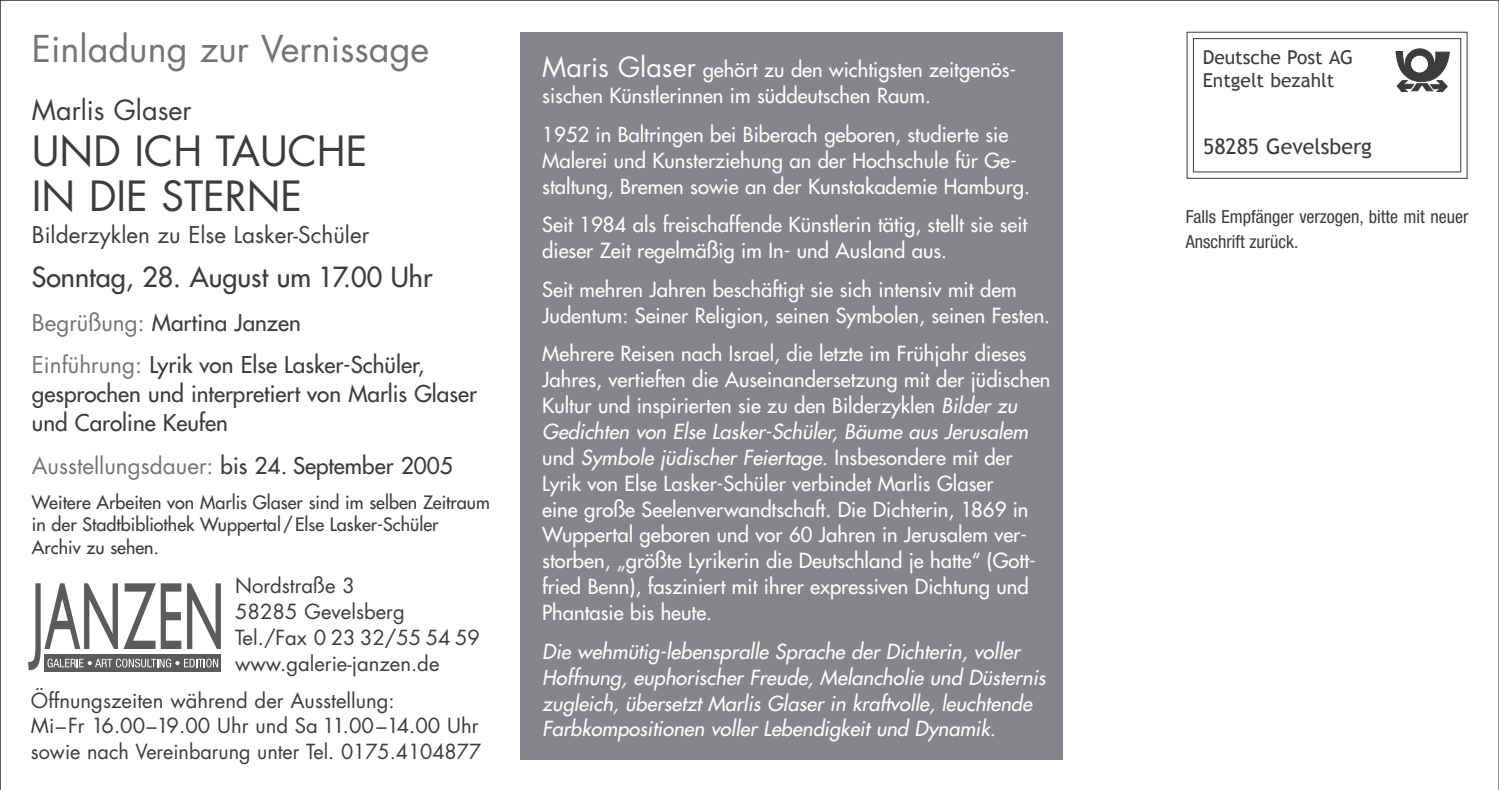
<style>
.page{position:relative;width:1499px;height:790px;background:#fff}
.page>*{position:absolute;margin:0;border:0;box-sizing:border-box;transform-origin:0 0}
.t1{font:40.5px/45.2px "Futura";color:#3d3b3e}
.t2{font:36px "Futura";color:#737378}
.t3{font:27px "Futura";color:#3d3b3e}
.t4{font:27px "Futura";color:#3d3b3e}
.t5{font:22.5px/42.1px "Futura";color:#3d3b3e}
.t6{font:22.5px "Futura";color:#3d3b3e}
.t7{font:21.38px "Trebuchet MS";color:#3d3b3e}
.t8{font:20.25px/25.9px "Futura";color:#fff}
.t9{font:italic 20.25px/25.9px "Futura";color:#fff}
.t10{font:20.25px/25.9px "Futura";color:#3d3b3e}
.t11{font:19.12px/22.9px "Trebuchet MS";color:#3d3b3e}
.t12{font:18px/22.5px "Futura";color:#3d3b3e}
.t13{font:condensed 18px/24.8px "Helvetica Neue";color:#3d3b3e}
.s1{color:#737378}
.s2{font-size:27px}
.s3{font-style:italic}
</style>
<div class="page">
<div style="left:520px;top:32px;width:542px;height:727px;background:#85868a"></div>
<svg style="left:1186px;top:32px;width:281px;height:147px"></svg>
<div style="left:45px;top:654px;width:176px;height:18px;background:#5b5b5e"></div>
<svg style="left:28px;top:583px;width:193px;height:88px"></svg>
<h2 class="t2" style="left:32px;top:32px;width:399px">Einladung zur Vernissage</h2>
<h3 class="t4" style="left:32px;top:98px;width:161px">Marlis Glaser</h3>
<h1 class="t1" style="left:32px;top:131px;width:337px">UND ICH TAUCHE<br>IN DIE STERNE</h1>
<p class="t6" style="left:32px;top:224px;width:339px">Bilderzyklen zu Else Lasker-Schüler</p>
<h3 class="t3" style="left:32px;top:264px;width:402px">Sonntag, 28. August um 17.00 Uhr</h3>
<p class="t5" style="left:32px;top:303px;width:394px"><span class="s1">Begrüßung:</span> Martina Janzen<br><span class="s1">Einführung:</span> Lyrik von Else Lasker-Schüler,</p>
<p class="t5" style="left:32px;top:381px;width:446px;line-height:29.2px">gesprochen und interpretiert von Marlis Glaser und Caroline Keufen</p>
<p class="t5" style="left:32px;top:446px;width:422px"><span class="s1">Ausstellungsdauer:</span> bis 24. September 2005</p>
<p class="t12" style="left:32px;top:492px;width:459px">Weitere Arbeiten von Marlis Glaser sind im selben Zeitraum in der Stadtbibliothek Wuppertal/Else Lasker-Schüler<br>Archiv zu sehen.</p>
<p class="t10" style="left:235px;top:575px;width:246px">Nordstraße 3<br>58285 Gevelsberg<br>Tel./Fax 0 23 32/55 54 59 www.galerie-janzen.de</p>
<p class="t10" style="left:31px;top:689px;width:452px">Öffnungszeiten während der Ausstellung:<br>Mi–Fr 16.00–19.00 Uhr und Sa 11.00–14.00 Uhr sowie nach Vereinbarung unter Tel. 0175.4104877</p>
<p class="t8" style="left:542px;top:58px;width:475px"><span class="s2">Maris Glaser</span> gehört zu den wichtigsten zeitgenös&shy;sischen Künstlerinnen im süddeutschen Raum.</p>
<p class="t8" style="left:542px;top:123px;width:489px">1952 in Baltringen bei Biberach geboren, studierte sie<br>Malerei und Kunsterziehung an der Hochschule für Ge&shy;staltung, Bremen sowie an der Kunstakademie Hamburg.</p>
<p class="t8" style="left:542px;top:213px;width:486px">Seit 1984 als freischaffende Künstlerin tätig, stellt sie seit dieser Zeit regelmäßig im In- und Ausland aus.</p>
<p class="t8" style="left:542px;top:278px;width:509px">Seit mehren Jahren beschäftigt sie sich intensiv mit dem<br>Judentum: Seiner Religion, seinen Symbolen, seinen Festen.</p>
<p class="t8" style="left:542px;top:342px;width:510px">Mehrere Reisen nach Israel, die letzte im Frühjahr dieses Jahres, vertieften die Auseinandersetzung mit der jüdischen Kultur und inspirierten sie zu den Bilderzyklen <span class="s3">Bilder zu Gedichten von Else Lasker-Schüler, Bäume aus Jerusalem </span>und <span class="s3">Symbole jüdischer Feiertage</span>. Insbesondere mit der Lyrik von Else Lasker-Schüler verbindet Marlis Glaser<br>eine große Seelenverwandtschaft. Die Dichterin, 1869 in Wuppertal geboren und vor 60 Jahren in Jerusalem ver&shy;storben, „größte Lyrikerin die Deutschland je hatte“ (Gott&shy;fried Benn), fasziniert mit ihrer expressiven Dichtung und Phantasie bis heute.</p>
<p class="t9" style="left:542px;top:640px;width:505px">Die wehmütig-lebenspralle Sprache der Dichterin, voller Hoffnung, euphorischer Freude, Melancholie und Düsternis zugleich, übersetzt Marlis Glaser in kraftvolle, leuchtende Farbkompositionen voller Lebendigkeit und Dynamik.</p>
<p class="t11" style="left:1202px;top:46px;width:152px">Deutsche Post AG<br>Entgelt bezahlt</p>
<p class="t7" style="left:1203px;top:134px;width:170px">58285 Gevelsberg</p>
<p class="t13" style="left:1185px;top:206px;width:284px">Falls Empfänger verzogen, bitte mit neuer<br>Anschrift zurück.</p>
</div>
